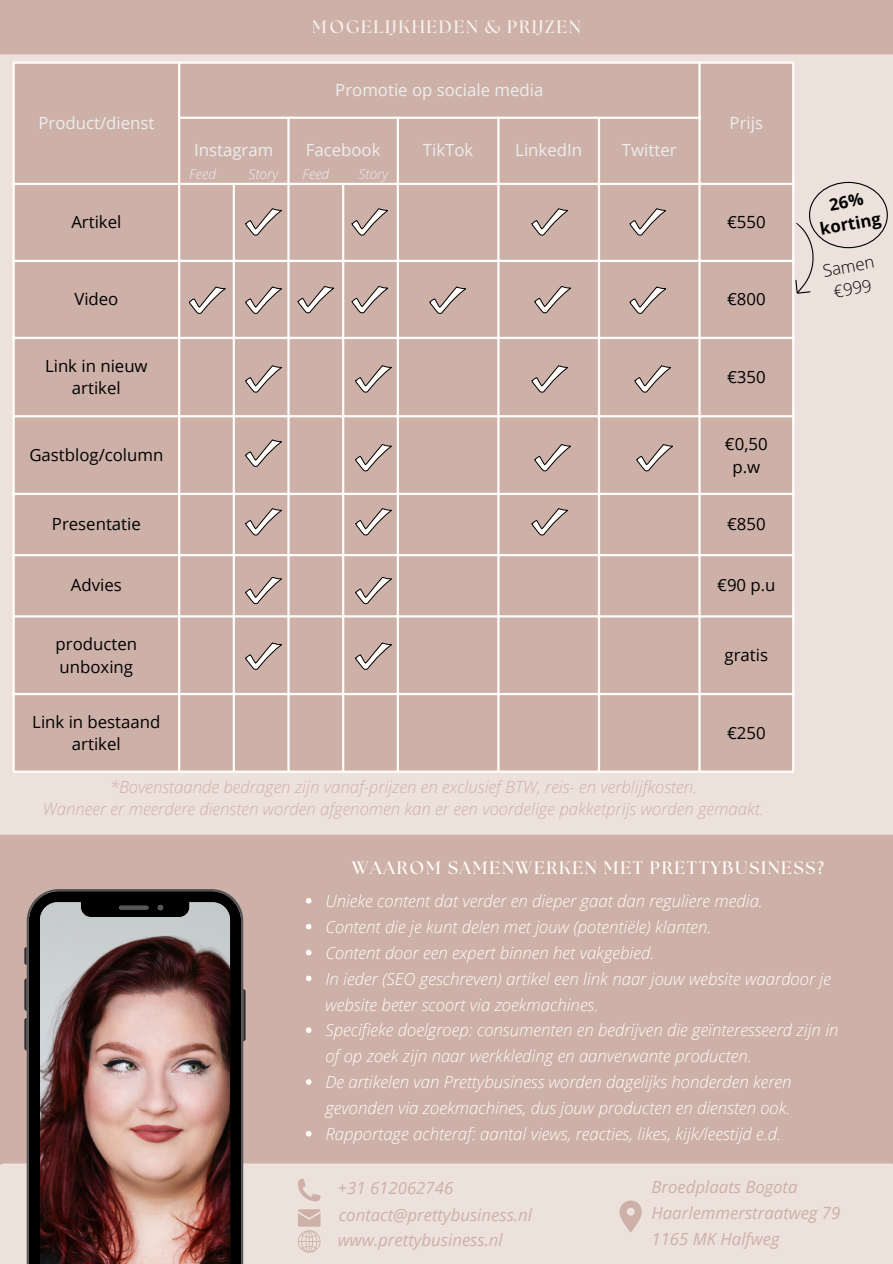
<style>
.page{position:relative;width:893px;height:1264px;background:#fff}
.page>*{position:absolute;margin:0;border:0;box-sizing:border-box;transform-origin:0 0}
.t1{font:700 18px "The Seasons";letter-spacing:.095em;color:#fffcf9}
.t2{font:italic 300 16.8px/25.8px "Open Sans";color:#fffcf9}
.t3{font:italic 300 16.8px/22.5px "Open Sans";color:#cdb1a8;text-align:center}
.t4{font:16.8px/22.5px "Open Sans";color:#000;text-align:center}
.t5{font:italic 16.8px/25.8px "Open Sans";color:#cdb1a8}
.t6{font:16.8px "Open Sans";color:#ededed}
.t7{font:700 16.8px/22.5px "Open Sans";color:#000;text-align:center}
.t8{font:300 16.8px/22.5px "Open Sans";color:#000;text-align:center}
.t9{font:italic 300 13.8px "Open Sans";color:#ededed}
</style>
<div class="page">
<div style="left:0;top:0;width:892px;height:1263px;background:#cdb1a8"></div>
<div style="left:0;top:54px;width:892px;height:780px;background:#ede1dc"></div>
<svg style="left:15px;top:64px;width:777px;height:706px"></svg>
<hr style="left:13px;top:64px;width:2px;height:706px;background:#fffcf9">
<hr style="left:178px;top:64px;width:2px;height:706px;background:#fffcf9">
<hr style="left:233px;top:185px;width:2px;height:585px;background:#fffcf9">
<hr style="left:287px;top:119px;width:2px;height:651px;background:#fffcf9">
<hr style="left:342px;top:185px;width:2px;height:585px;background:#fffcf9">
<hr style="left:396px;top:119px;width:3px;height:651px;background:#fffcf9">
<hr style="left:497px;top:119px;width:2px;height:651px;background:#fffcf9">
<hr style="left:597px;top:119px;width:3px;height:651px;background:#fffcf9">
<hr style="left:698px;top:64px;width:2px;height:706px;background:#fffcf9">
<hr style="left:792px;top:64px;width:2px;height:706px;background:#fffcf9">
<hr style="left:13px;top:61px;width:781px;height:3px;background:#fffcf9">
<hr style="left:178px;top:117px;width:522px;height:2px;background:#fffcf9">
<hr style="left:13px;top:183px;width:781px;height:2px;background:#fffcf9">
<hr style="left:13px;top:260px;width:781px;height:2px;background:#fffcf9">
<hr style="left:13px;top:337px;width:781px;height:2px;background:#fffcf9">
<hr style="left:13px;top:415px;width:781px;height:2px;background:#fffcf9">
<hr style="left:13px;top:493px;width:781px;height:2px;background:#fffcf9">
<hr style="left:13px;top:554px;width:781px;height:2px;background:#fffcf9">
<hr style="left:13px;top:615px;width:781px;height:2px;background:#fffcf9">
<hr style="left:13px;top:693px;width:781px;height:2px;background:#fffcf9">
<hr style="left:13px;top:770px;width:781px;height:2px;background:#fffcf9">
<svg style="left:245px;top:209px;width:36px;height:26px"></svg>
<svg style="left:352px;top:209px;width:36px;height:26px"></svg>
<svg style="left:532px;top:209px;width:36px;height:26px"></svg>
<svg style="left:630px;top:209px;width:36px;height:26px"></svg>
<svg style="left:430px;top:287px;width:36px;height:27px"></svg>
<svg style="left:534px;top:286px;width:36px;height:27px"></svg>
<svg style="left:630px;top:287px;width:36px;height:27px"></svg>
<svg style="left:352px;top:286px;width:36px;height:27px"></svg>
<svg style="left:298px;top:286px;width:36px;height:27px"></svg>
<svg style="left:245px;top:287px;width:36px;height:27px"></svg>
<svg style="left:189px;top:287px;width:36px;height:27px"></svg>
<svg style="left:245px;top:440px;width:36px;height:27px"></svg>
<svg style="left:245px;top:508px;width:36px;height:27px"></svg>
<svg style="left:532px;top:508px;width:36px;height:27px"></svg>
<svg style="left:245px;top:577px;width:36px;height:27px"></svg>
<svg style="left:355px;top:577px;width:36px;height:27px"></svg>
<svg style="left:634px;top:366px;width:36px;height:26px"></svg>
<svg style="left:532px;top:366px;width:36px;height:26px"></svg>
<svg style="left:355px;top:366px;width:36px;height:26px"></svg>
<svg style="left:245px;top:366px;width:36px;height:26px"></svg>
<svg style="left:355px;top:444px;width:36px;height:27px"></svg>
<svg style="left:534px;top:444px;width:36px;height:27px"></svg>
<svg style="left:636px;top:444px;width:36px;height:27px"></svg>
<svg style="left:761px;top:182px;width:126px;height:118px"></svg>
<div style="left:0;top:1163px;width:892px;height:100px;background:#ede1dc"></div>
<svg style="left:619px;top:1200px;width:22px;height:31px"></svg>
<svg style="left:298px;top:1178px;width:22px;height:23px"></svg>
<svg style="left:24px;top:946px;width:3px;height:18px"></svg>
<svg style="left:24px;top:978px;width:3px;height:32px"></svg>
<svg style="left:24px;top:1017px;width:3px;height:33px"></svg>
<svg style="left:243px;top:989px;width:2px;height:52px"></svg>
<img style="left:27px;top:889px;width:216px;height:374px">
<svg style="left:298px;top:1209px;width:22px;height:43px"></svg>
<svg style="left:306px;top:898px;width:5px;height:5px"></svg>
<svg style="left:306px;top:924px;width:5px;height:5px"></svg>
<svg style="left:306px;top:949px;width:5px;height:6px"></svg>
<svg style="left:306px;top:975px;width:5px;height:6px"></svg>
<svg style="left:306px;top:1027px;width:5px;height:6px"></svg>
<svg style="left:306px;top:1079px;width:5px;height:5px"></svg>
<svg style="left:306px;top:1131px;width:5px;height:5px"></svg>
<svg style="left:245px;top:643px;width:36px;height:27px"></svg>
<svg style="left:355px;top:643px;width:36px;height:27px"></svg>
<svg style="left:355px;top:508px;width:36px;height:27px"></svg>
<p class="t1" style="left:313px;top:19px;width:269px">MOGELIJKHEDEN &amp; PRIJZEN</p>
<h1 class="t6" style="left:38px;top:111px;width:117px">Product/dienst</h1>
<p class="t6" style="left:335px;top:78px;width:210px">Promotie op sociale media</p>
<p class="t6" style="left:194px;top:138px;width:81px">Instagram</p>
<p class="t6" style="left:306px;top:138px;width:76px">Facebook</p>
<p class="t6" style="left:423px;top:138px;width:52px">TikTok</p>
<p class="t6" style="left:515px;top:138px;width:68px">LinkedIn</p>
<p class="t6" style="left:622px;top:138px;width:56px">Twitter</p>
<p class="t9" style="left:189px;top:164px;width:28px">Feed</p>
<p class="t9" style="left:248px;top:164px;width:31px">Story</p>
<p class="t9" style="left:302px;top:164px;width:28px">Feed</p>
<p class="t9" style="left:358px;top:164px;width:31px">Story</p>
<p class="t6" style="left:729px;top:111px;width:35px">Prijs</p>
<p class="t4" style="left:71px;top:210px;width:52px">Artikel</p>
<p class="t4" style="left:727px;top:210px;width:40px">€550</p>
<p class="t4" style="left:74px;top:287px;width:46px">Video</p>
<p class="t4" style="left:727px;top:287px;width:40px">€800</p>
<p class="t4" style="left:45px;top:354px;width:104px">Link in nieuw artikel</p>
<p class="t4" style="left:727px;top:365px;width:40px">€350</p>
<p class="t4" style="left:29px;top:443px;width:135px">Gastblog/column</p>
<p class="t4" style="left:725px;top:432px;width:44px">€0,50 p.w</p>
<p class="t4" style="left:52px;top:512px;width:90px">Presentatie</p>
<p class="t4" style="left:727px;top:512px;width:40px">€850</p>
<p class="t4" style="left:71px;top:573px;width:52px">Advies</p>
<p class="t4" style="left:717px;top:573px;width:60px">€90 p.u</p>
<p class="t4" style="left:56px;top:632px;width:83px;text-align:left">producten unboxing</p>
<p class="t4" style="left:724px;top:643px;width:45px">gratis</p>
<p class="t4" style="left:32px;top:710px;width:130px">Link in bestaand artikel</p>
<p class="t4" style="left:727px;top:721px;width:40px">€250</p>
<p class="t3" style="left:43px;top:774px;width:722px">*Bovenstaande bedragen zijn vanaf-prijzen en exclusief BTW, reis- en verblijfkosten.<br>Wanneer er meerdere diensten worden afgenomen kan er een voordelige pakketprijs worden gemaakt.</p>
<p class="t7" style="left:814px;top:195px;width:63px;rotate:-10deg">26% korting</p>
<p class="t8" style="left:821px;top:259px;width:53px;rotate:-10deg">Samen €999</p>
<p class="t1" style="left:352px;top:859px;width:473px">WAAROM SAMENWERKEN MET PRETTYBUSINESS?</p>
<p class="t2" style="left:325px;top:887px;width:439px">Unieke content dat verder en dieper gaat dan reguliere media.</p>
<p class="t2" style="left:325px;top:913px;width:387px">Content die je kunt delen met jouw (potentiële) klanten.</p>
<p class="t2" style="left:325px;top:939px;width:330px">Content door een expert binnen het vakgebied.</p>
<p class="t2" style="left:325px;top:965px;width:507px">In ieder (SEO geschreven) artikel een link naar jouw website waardoor je website beter scoort via zoekmachines.</p>
<p class="t2" style="left:325px;top:1016px;width:514px">Specifieke doelgroep: consumenten en bedrijven die geïnteresseerd zijn in of op zoek zijn naar werkkleding en aanverwante producten.</p>
<p class="t2" style="left:325px;top:1068px;width:467px">De artikelen van Prettybusiness worden dagelijks honderden keren gevonden via zoekmachines, dus jouw producten en diensten ook.</p>
<p class="t2" style="left:325px;top:1120px;width:457px">Rapportage achteraf: aantal views, reacties, likes, kijk/leestijd e.d.</p>
<p class="t5" style="left:338px;top:1174px;width:117px">+31 612062746</p>
<p class="t5" style="left:338px;top:1201px;width:195px">contact@prettybusiness.nl</p>
<p class="t5" style="left:338px;top:1226px;width:166px">www.prettybusiness.nl</p>
<p class="t5" style="left:651px;top:1173px;width:190px">Broedplaats Bogota<br>Haarlemmerstraatweg 79<br>1165 MK Halfweg</p>
</div>
